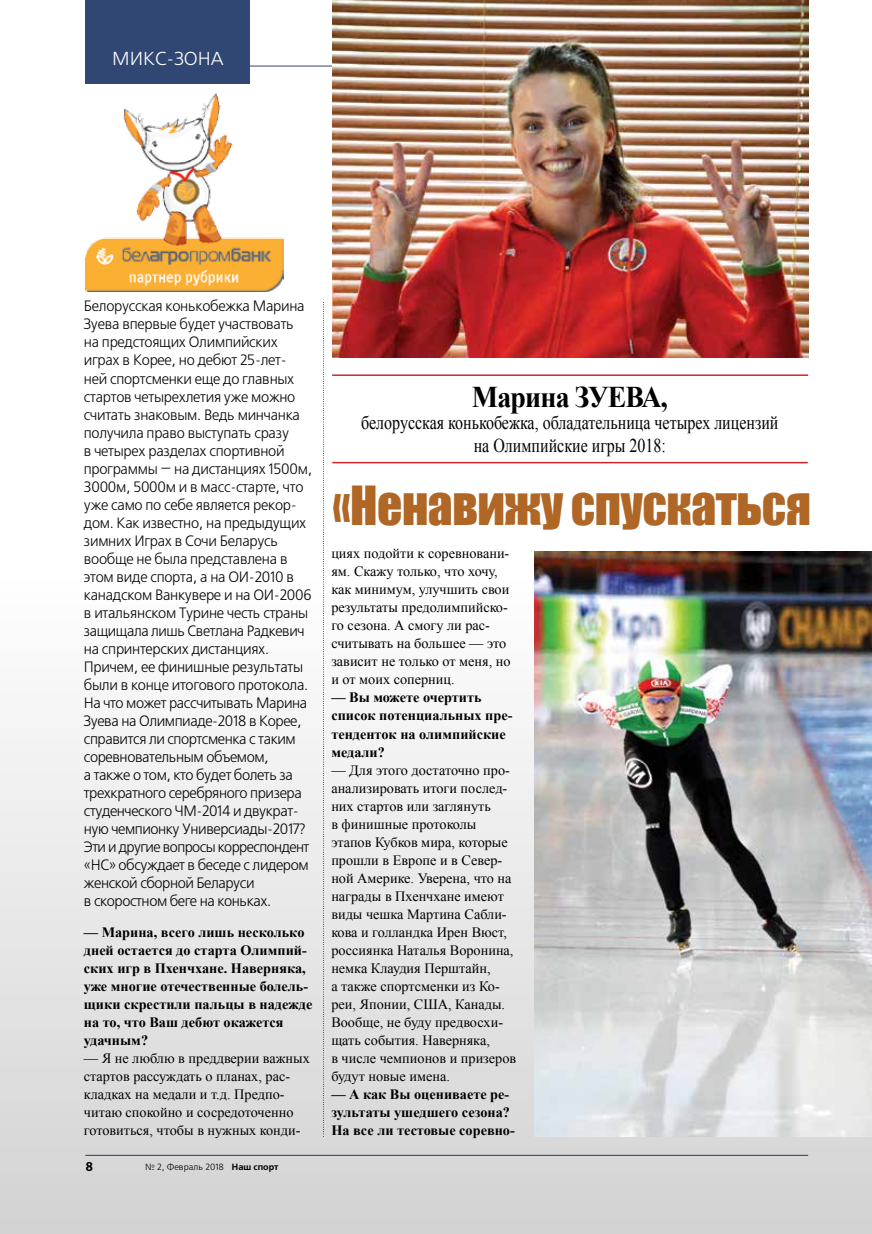
<style>
.page{position:relative;width:872px;height:1234px;background:#fff}
.page>*{position:absolute;margin:0;border:0;box-sizing:border-box;transform-origin:0 0}
.t1{font:49.5px "Impact";letter-spacing:-.01em;color:#b06625}
.t2{font:700 30px "Times New Roman";letter-spacing:-.03em;color:#000;scale:.93 1}
.t3{font:19.5px/22.5px "Times New Roman";color:#000;text-align:center;scale:.82 1}
.t4{font:18.75px "Free Set C";color:#fff}
.t5{font:15px/18px "Free Set C";letter-spacing:-.02em;color:#000;scale:.96 1}
.t6{font:14.25px/18px "Times New Roman";color:#000}
.t7{font:700 14.25px/18px "Times New Roman";color:#000}
.t8{font:700 12.75px "Free Set C";color:#000}
.t9{font:9px "Free Set C";color:#000}
.s1{font-weight:700}
</style>
<div class="page">
<hr style="left:85px;top:66px;width:723px;height:1px;background:#304774">
<div style="left:85px;top:0;width:165px;height:83px;background:#304774"></div>
<div style="left:0;top:576px;width:872px;height:657px;background:linear-gradient(to bottom,#fffffe,#d3d2d2)"></div>
<hr style="left:332px;top:374px;width:476px;height:2px;background:#d2232a">
<hr style="left:332px;top:462px;width:475px;height:1px;background:#d2232a">
<img style="left:332px;top:0;width:476px;height:357px">
<img style="left:85px;top:93px;width:199px;height:198px">
<img style="left:534px;top:551px;width:338px;height:585px">
<svg style="left:323px;top:302px;width:1px;height:835px"></svg>
<p class="t4" style="left:112px;top:49px;width:113px">МИКС-ЗОНА</p>
<p class="t5" style="left:84px;top:298px;width:239px">Белорусская конькобежка Марина<br>Зуева впервые будет участвовать на предстоящих Олимпийских играх в Корее, но дебют 25-лет&shy;ней спортсменки еще до главных стартов четырехлетия уже можно считать знаковым. Ведь минчанка получила право выступать сразу<br>в четырех разделах спортивной программы — на дистанциях 1500м,<br>3000м, 5000м и в масс-старте, что уже само по себе является рекор&shy;дом. Как известно, на предыдущих зимних Играх в Сочи Беларусь вообще не была представлена в этом виде спорта, а на ОИ-2010 в канадском Ванкувере и на ОИ-2006 в итальянском Турине честь страны защищала лишь Светлана Радкевич на спринтерских дистанциях.<br>Причем, ее финишные результаты были в конце итогового протокола.<br>На что может рассчитывать Марина<br>Зуева на Олимпиаде-2018 в Корее, справится ли спортсменка с таким соревновательным объемом,<br>а также о том, кто будет болеть за трехкратного серебряного призера студенческого ЧМ-2014 и двукрат&shy;ную чемпионку Универсиады-2017?<br>Эти и другие вопросы корреспондент «НС» обсуждает в беседе с лидером женской сборной Беларуси<br>в скоростном беге на коньках.</p>
<p class="t7" style="left:84px;top:922px;width:230px">— Марина, всего лишь несколько дней остается до старта Олимпий&shy;ских игр в Пхенчхане. Наверняка, уже многие отечественные болель&shy;щики скрестили пальцы в надежде на то, что Ваш дебют окажется удачным?</p>
<p class="t6" style="left:84px;top:1048px;width:227px">— Я не люблю в преддверии важных стартов рассуждать о планах, рас&shy;кладках на медали и т.д. Предпо&shy;читаю спокойно и сосредоточенно готовиться, чтобы в нужных конди-</p>
<p class="t8" style="left:85px;top:1158px;width:9px">8</p>
<p class="t9" style="left:145px;top:1161px;width:135px">№ 2, Февраль 2018 <span class="s1">Наш спорт</span></p>
<h2 class="t2" style="left:472px;top:375px;width:212px">Марина ЗУЕВА,</h2>
<h3 class="t3" style="left:361px;top:411px;width:510px">белорусская конькобежка, обладательница четырех лицензий на Олимпийские игры 2018:</h3>
<h1 class="t1" style="left:332px;top:467px;width:480px">«Ненавижу спускаться</h1>
<p class="t6" style="left:331px;top:544px;width:181px">циях подойти к соревновани&shy;ям. Скажу только, что хочу, как минимум, улучшить свои результаты предолимпийско&shy;го сезона. А смогу ли рас&shy;считывать на большее — это зависит не только от меня, но и от моих соперниц.</p>
<p class="t7" style="left:331px;top:688px;width:183px">— Вы можете очертить список потенциальных пре&shy;тенденток на олимпийские медали?</p>
<p class="t6" style="left:331px;top:760px;width:186px">— Для этого достаточно про&shy;анализировать итоги послед&shy;них стартов или заглянуть<br>в финишные протоколы этапов Кубков мира, которые прошли в Европе и в Север&shy;ной Америке. Уверена, что на награды в Пхенчхане имеют виды чешка Мартина Сабли&shy;кова и голландка Ирен Вюст, россиянка Наталья Воронина, немка Клаудия Перштайн,<br>а также спортсменки из Ко&shy;реи, Японии, США, Канады.<br>Вообще, не буду предвосхи&shy;щать события. Наверняка,<br>в числе чемпионов и призеров будут новые имена.</p>
<p class="t7" style="left:331px;top:1084px;width:185px">— А как Вы оцениваете ре&shy;зультаты ушедшего сезона?<br>На все ли тестовые соревно-</p>
</div>
